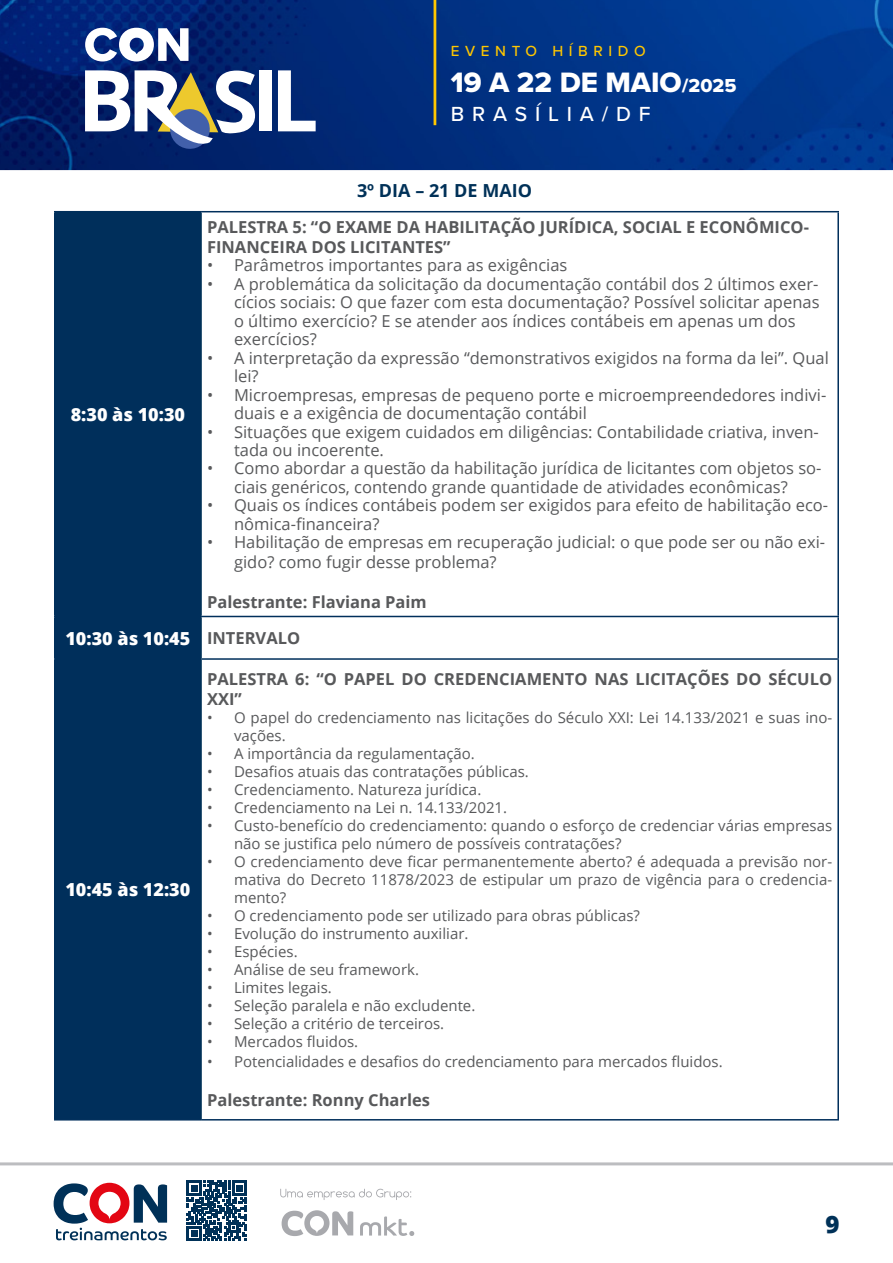
<style>
.page{position:relative;width:893px;height:1263px;background:#fff}
.page>*{position:absolute;margin:0;border:0;box-sizing:border-box;transform-origin:0 0}
.t1{font:29.1px "Proxima Nova Extrabld";color:#fff}
.t2{font:800 24px "Open Sans";color:#003158}
.t3{font:500 21.15px "Proxima Nova";letter-spacing:.37em;color:#fff}
.t4{font:800 18px "Open Sans";color:#fff}
.t5{font:700 18px "Open Sans";color:#003158}
.t6{font:16.5px/18.5px "Open Sans";color:#58595b}
.t7{font:700 16.5px/19.8px "Open Sans";color:#58595b}
.t8{font:500 15.15px "Proxima Nova";letter-spacing:.37em;color:#ffc700}
.t9{font:15px/18px "Open Sans";color:#58595b}
.s1{font-size:19.5px}
</style>
<div class="page">
<img style="left:0;top:0;width:893px;height:170px">
<hr style="left:434px;top:0;width:2px;height:125px;background:#ffc700">
<svg style="left:85px;top:70px;width:170px;height:82px"></svg>
<div style="left:259px;top:70px;width:13px;height:61px;background:#fff"></div>
<svg style="left:278px;top:70px;width:38px;height:61px"></svg>
<svg style="left:85px;top:28px;width:104px;height:33px"></svg>
<svg style="left:0;top:1162px;width:893px;height:79px"></svg>
<svg style="left:280px;top:1189px;width:131px;height:11px"></svg>
<svg style="left:360px;top:1216px;width:54px;height:20px"></svg>
<svg style="left:282px;top:1210px;width:71px;height:26px"></svg>
<svg style="left:54px;top:1183px;width:113px;height:57px"></svg>
<svg style="left:187px;top:1181px;width:60px;height:60px"></svg>
<div style="left:56px;top:212px;width:144px;height:907px;background:#002f5b"></div>
<hr style="left:200px;top:212px;width:2px;height:404px;background:#003158">
<hr style="left:200px;top:617px;width:2px;height:41px;background:#003158">
<hr style="left:200px;top:660px;width:2px;height:459px;background:#003158">
<hr style="left:54px;top:211px;width:147px;height:1px;background:#002f5b">
<hr style="left:54px;top:212px;width:2px;height:404px;background:#002f5b">
<hr style="left:201px;top:211px;width:638px;height:1px;background:#002f5b">
<hr style="left:837px;top:212px;width:2px;height:404px;background:#002f5b">
<hr style="left:54px;top:616px;width:147px;height:1px;background:#002f5b">
<hr style="left:54px;top:617px;width:2px;height:41px;background:#002f5b">
<hr style="left:201px;top:616px;width:638px;height:1px;background:#002f5b">
<hr style="left:837px;top:617px;width:2px;height:41px;background:#002f5b">
<hr style="left:54px;top:660px;width:2px;height:459px;background:#002f5b">
<hr style="left:837px;top:660px;width:2px;height:459px;background:#002f5b">
<hr style="left:54px;top:658px;width:147px;height:2px;background:#002f5b">
<hr style="left:201px;top:658px;width:638px;height:2px;background:#002f5b">
<hr style="left:54px;top:1119px;width:147px;height:1px;background:#002f5b">
<hr style="left:201px;top:1119px;width:638px;height:1px;background:#002f5b">
<p class="t8" style="left:451px;top:40px;width:197px">EVENTO HÍBRIDO</p>
<h1 class="t1" style="left:451px;top:60px;width:287px">19 A 22 DE MAIO<span class="s1">/2025</span></h1>
<p class="t3" style="left:451px;top:98px;width:201px">BRASÍLIA/DF</p>
<p class="t4" style="left:71px;top:401px;width:116px">8:30 às 10:30</p>
<p class="t5" style="left:357px;top:178px;width:176px">3º DIA – 21 DE MAIO</p>
<p class="t7" style="left:207px;top:217px;width:603px">PALESTRA 5: “O EXAME DA HABILITAÇÃO JURÍDICA, SOCIAL E ECONÔMICO-<br>FINANCEIRA DOS LICITANTES”</p>
<p class="t6" style="left:207px;top:256px;width:362px">• Parâmetros importantes para as exigências</p>
<p class="t6" style="left:234px;top:274px;width:587px;text-indent:-27px">• A problemática da solicitação da documentação contábil dos 2 últimos exer&shy;cícios sociais: O que fazer com esta documentação? Possível solicitar apenas o último exercício? E se atender aos índices contábeis em apenas um dos exercícios?</p>
<p class="t6" style="left:234px;top:348px;width:596px;text-indent:-27px">• A interpretação da expressão “demonstrativos exigidos na forma da lei”. Qual lei?</p>
<p class="t6" style="left:234px;top:385px;width:594px;text-indent:-27px">• Microempresas, empresas de pequeno porte e microempreendedores indivi&shy;duais e a exigência de documentação contábil</p>
<p class="t6" style="left:234px;top:422px;width:586px;text-indent:-27px">• Situações que exigem cuidados em diligências: Contabilidade criativa, inven&shy;tada ou incoerente.</p>
<p class="t6" style="left:207px;top:459px;width:616px;text-align:center">• Como abordar a questão da habilitação jurídica de licitantes com objetos so&shy;ciais genéricos, contendo grande quantidade de atividades econômicas?</p>
<p class="t6" style="left:234px;top:496px;width:595px;text-indent:-27px">• Quais os índices contábeis podem ser exigidos para efeito de habilitação eco&shy;nômica-financeira?</p>
<p class="t6" style="left:234px;top:532px;width:593px;line-height:19.8px;text-indent:-27px">• Habilitação de empresas em recuperação judicial: o que pode ser ou não exi&shy;gido? como fugir desse problema?</p>
<p class="t7" style="left:207px;top:591px;width:221px">Palestrante: Flaviana Paim</p>
<p class="t4" style="left:65px;top:624px;width:126px">10:30 às 10:45</p>
<p class="t7" style="left:207px;top:628px;width:95px">INTERVALO</p>
<p class="t4" style="left:65px;top:876px;width:126px">10:45 às 12:30</p>
<p class="t7" style="left:207px;top:669px;width:627px">PALESTRA 6: “O PAPEL DO CREDENCIAMENTO NAS LICITAÇÕES DO SÉCULO<br>XXI”</p>
<p class="t9" style="left:234px;top:708px;width:600px;text-indent:-27px">• O papel do credenciamento nas licitações do Século XXI: Lei 14.133/2021 e suas ino&shy;vações.</p>
<p class="t9" style="left:207px;top:744px;width:269px">• A importância da regulamentação.</p>
<p class="t9" style="left:207px;top:762px;width:323px">• Desafios atuais das contratações públicas.</p>
<p class="t9" style="left:207px;top:780px;width:276px">• Credenciamento. Natureza jurídica.</p>
<p class="t9" style="left:207px;top:798px;width:302px">• Credenciamento na Lei n. 14.133/2021.</p>
<p class="t9" style="left:234px;top:816px;width:600px;text-indent:-27px">• Custo-benefício do credenciamento: quando o esforço de credenciar várias empresas não se justifica pelo número de possíveis contratações?</p>
<p class="t9" style="left:234px;top:852px;width:600px;text-align:justify;text-indent:-27px">• O credenciamento deve ficar permanentemente aberto? é adequada a previsão nor&shy;mativa do Decreto 11878/2023 de estipular um prazo de vigência para o credencia&shy;mento?</p>
<p class="t9" style="left:207px;top:906px;width:434px">• O credenciamento pode ser utilizado para obras públicas?</p>
<p class="t9" style="left:207px;top:924px;width:263px">• Evolução do instrumento auxiliar.</p>
<p class="t9" style="left:207px;top:942px;width:92px">• Espécies.</p>
<p class="t9" style="left:207px;top:960px;width:213px">• Análise de seu framework.</p>
<p class="t9" style="left:207px;top:978px;width:126px">• Limites legais.</p>
<p class="t9" style="left:207px;top:996px;width:270px">• Seleção paralela e não excludente.</p>
<p class="t9" style="left:207px;top:1014px;width:239px">• Seleção a critério de terceiros.</p>
<p class="t9" style="left:207px;top:1032px;width:153px">• Mercados fluidos.</p>
<p class="t9" style="left:207px;top:1052px;width:517px">• Potencialidades e desafios do credenciamento para mercados fluidos.</p>
<p class="t7" style="left:207px;top:1090px;width:224px">Palestrante: Ronny Charles</p>
<h2 class="t2" style="left:826px;top:1206px;width:16px">9</h2>
</div>
